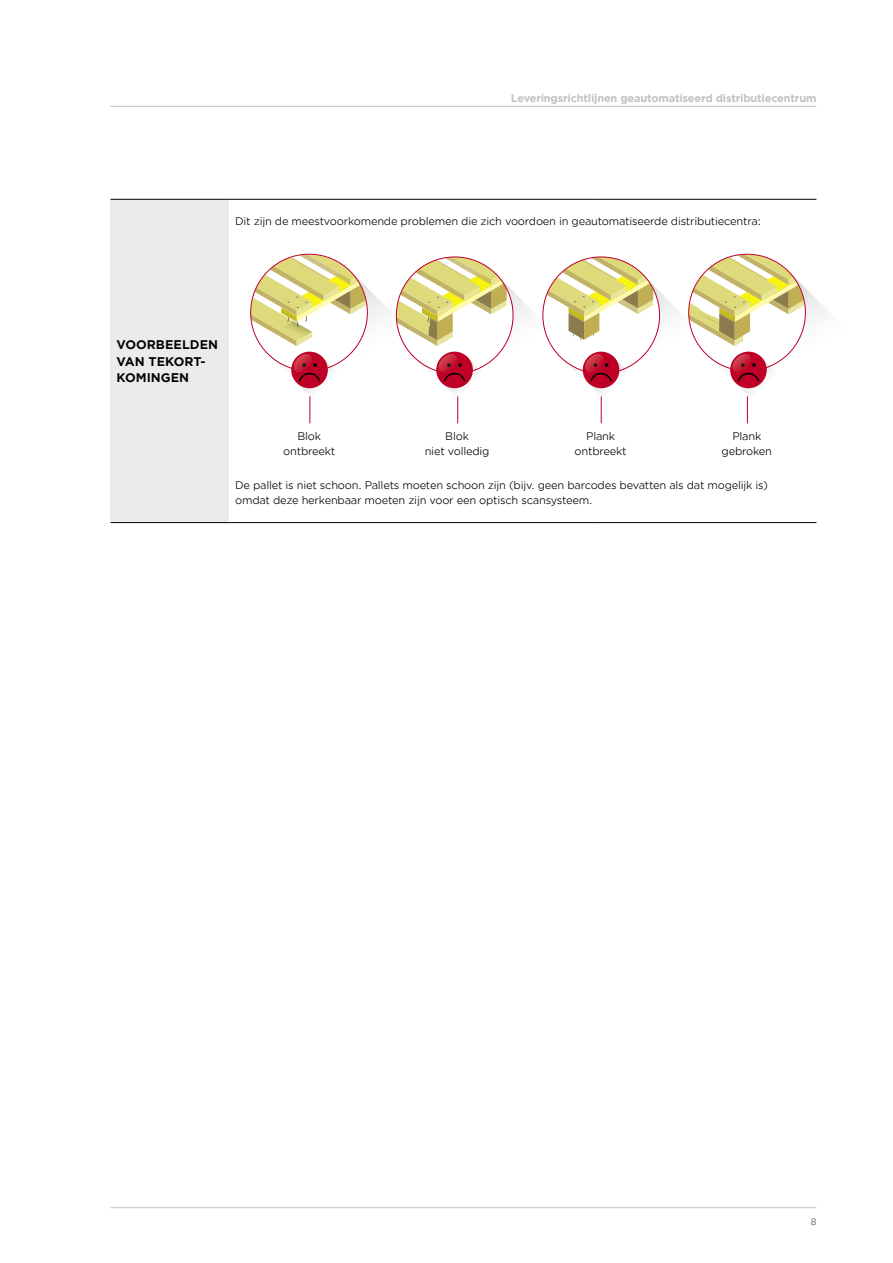
<style>
.page{position:relative;width:893px;height:1263px;background:#fff}
.page>*{position:absolute;margin:0;border:0;box-sizing:border-box;transform-origin:0 0}
.t1{font:700 12px/16.5px "Gotham Office";color:#000}
.t2{font:10.5px/15px "Gotham Office";letter-spacing:-.02em;color:#000;text-align:center}
.t3{font:700 10.5px "Gotham Office";letter-spacing:-.02em;color:#c0c0c0}
.t4{font:9px "Gotham Office";color:#484848}
</style>
<div class="page">
<hr style="left:111px;top:106px;width:705px;height:1px;background:#c0c0c0">
<hr style="left:111px;top:1207px;width:705px;height:1px;background:#c0c0c0">
<div style="left:111px;top:199px;width:118px;height:324px;background:#ebebeb"></div>
<hr style="left:111px;top:199px;width:118px;height:1px;background:#000">
<hr style="left:229px;top:199px;width:369px;height:1px;background:#000">
<hr style="left:598px;top:199px;width:218px;height:1px;background:#000">
<hr style="left:111px;top:522px;width:118px;height:1px;background:#000">
<hr style="left:229px;top:522px;width:369px;height:1px;background:#000">
<hr style="left:598px;top:522px;width:218px;height:1px;background:#000">
<svg style="left:251px;top:255px;width:576px;height:168px"></svg>
<p class="t3" style="left:511px;top:91px;width:307px">Leveringsrichtlijnen geautomatiseerd distributiecentrum</p>
<p class="t2" style="left:235px;top:213px;width:527px">Dit zijn de meestvoorkomende problemen die zich voordoen in geautomatiseerde distributiecentra:</p>
<p class="t1" style="left:117px;top:336px;width:103px">VOORBEELDEN<br>VAN TEKORT-<br>KOMINGEN</p>
<p class="t2" style="left:283px;top:429px;width:54px">Blok ontbreekt</p>
<p class="t2" style="left:425px;top:429px;width:66px">Blok<br>niet volledig</p>
<p class="t2" style="left:575px;top:429px;width:54px">Plank ontbreekt</p>
<p class="t2" style="left:722px;top:429px;width:52px">Plank gebroken</p>
<p class="t2" style="left:235px;top:477px;width:534px;text-align:left">De pallet is niet schoon. Pallets moeten schoon zijn (bijv. geen barcodes bevatten als dat mogelijk is) omdat deze herkenbaar moeten zijn voor een optisch scansysteem.</p>
<p class="t4" style="left:811px;top:1215px;width:7px">8</p>
</div>
